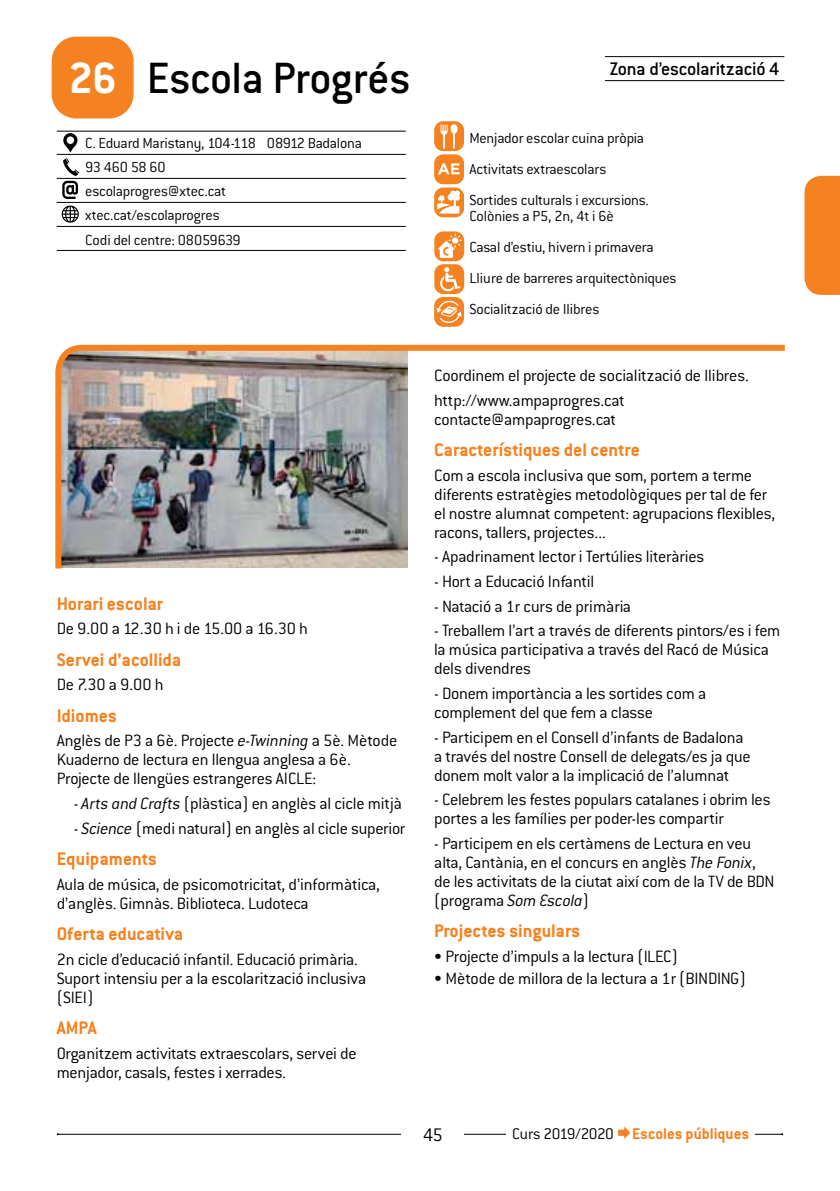
<style>
.page{position:relative;width:840px;height:1191px;background:#fff}
.page>*{position:absolute;margin:0;border:0;box-sizing:border-box;transform-origin:0 0}
.t1{font:500 48px "Conduit ITC";letter-spacing:-.01em;color:#000}
.t2{font:700 20px "Conduit ITC";color:#f58220}
.t3{font:500 20px "Conduit ITC";letter-spacing:-.01em;color:#000}
.t4{font:300 20px "Conduit ITC";color:#000}
.t5{font:300 18px/19px "Conduit ITC";letter-spacing:-.015em;color:#000}
.t6{font:700 17px "Conduit ITC";color:#f58220}
.t7{font:300 16px/31px "Conduit ITC";letter-spacing:-.01em;color:#000}
.s1{font-weight:700;color:#fff}
.s2{font-style:italic}
.s3{font-weight:300;color:#000}
</style>
<div class="page">
<div style="left:52px;top:37px;width:81px;height:81px;background:#f58220;border-radius:25px"></div>
<div style="left:804px;top:176px;width:35px;height:119px;background:#f58220"></div>
<hr style="left:57px;top:131px;width:348px;height:1px;background:#000">
<svg style="left:63px;top:133px;width:14px;height:19px"></svg>
<svg style="left:62px;top:158px;width:17px;height:41px"></svg>
<svg style="left:62px;top:206px;width:17px;height:17px"></svg>
<svg style="left:434px;top:121px;width:30px;height:96px"></svg>
<hr style="left:58px;top:1134px;width:723px;height:1px;background:#000">
<div style="left:401px;top:1126px;width:63px;height:32px;background:#fff"></div>
<div style="left:506px;top:1125px;width:248px;height:18px;background:#fff"></div>
<hr style="left:604px;top:56px;width:179px;height:1px;background:#000">
<hr style="left:604px;top:80px;width:179px;height:1px;background:#000">
<hr style="left:57px;top:154px;width:348px;height:1px;background:#000">
<hr style="left:57px;top:178px;width:348px;height:1px;background:#000">
<hr style="left:57px;top:202px;width:348px;height:1px;background:#000">
<hr style="left:57px;top:226px;width:348px;height:1px;background:#000">
<hr style="left:57px;top:250px;width:348px;height:1px;background:#000">
<svg style="left:434px;top:231px;width:30px;height:96px"></svg>
<img style="left:55px;top:344px;width:730px;height:225px">
<h1 class="t1" style="left:69px;top:51px;width:343px"><span class="s1">26</span> Escola Progrés</h1>
<p class="t7" style="left:85px;top:131px;width:278px;line-height:24px">C. Eduard Maristany, 104-118 08912 Badalona<br>93 460 58 60<br>escolaprogres@xtec.cat xtec.cat/escolaprogres<br>Codi del centre: 08059639</p>
<p class="t3" style="left:609px;top:57px;width:171px">Zona d’escolarització 4</p>
<p class="t7" style="left:469px;top:123px;width:181px">Menjador escolar cuina pròpia<br>Activitats extraescolars<br>Sortides culturals i excursions.</p>
<p class="t7" style="left:469px;top:201px;width:208px">Colònies a P5, 2n, 4t i 6è<br>Casal d’estiu, hivern i primavera<br>Lliure de barreres arquitectòniques<br>Socialització de llibres</p>
<p class="t2" style="left:57px;top:591px;width:108px">Horari escolar</p>
<p class="t5" style="left:57px;top:619px;width:252px">De 9.00 a 12.30 h i de 15.00 a 16.30 h</p>
<p class="t2" style="left:57px;top:647px;width:126px">Servei d’acollida</p>
<p class="t5" style="left:57px;top:675px;width:108px">De 7.30 a 9.00 h</p>
<p class="t2" style="left:57px;top:703px;width:62px">Idiomes</p>
<p class="t5" style="left:57px;top:731px;width:342px">Anglès de P3 a 6è. Projecte <span class="s2">e-Twinning</span> a 5è. Mètode<br>Kuaderno de lectura en llengua anglesa a 6è.<br>Projecte de llengües estrangeres AICLE:</p>
<p class="t5" style="left:74px;top:794px;width:329px">- <span class="s2">Arts and Crafts</span> (plàstica) en anglès al cicle mitjà</p>
<p class="t5" style="left:74px;top:818px;width:333px">- <span class="s2">Science</span> (medi natural) en anglès al cicle superior</p>
<p class="t2" style="left:57px;top:847px;width:102px">Equipaments</p>
<p class="t5" style="left:57px;top:874px;width:324px">Aula de música, de psicomotricitat, d’informàtica, d’anglès. Gimnàs. Biblioteca. Ludoteca</p>
<p class="t2" style="left:57px;top:922px;width:128px">Oferta educativa</p>
<p class="t5" style="left:57px;top:949px;width:311px">2n cicle d’educació infantil. Educació primària.<br>Suport intensiu per a la escolarització inclusiva (SIEI)</p>
<p class="t2" style="left:57px;top:1016px;width:41px">AMPA</p>
<p class="t5" style="left:57px;top:1043px;width:301px">Organitzem activitats extraescolars, servei de menjador, casals, festes i xerrades.</p>
<p class="t5" style="left:434px;top:363px;width:316px;line-height:24.6px">Coordinem el projecte de socialització de llibres. http://www.ampaprogres.cat</p>
<p class="t5" style="left:434px;top:409px;width:183px">contacte@ampaprogres.cat</p>
<p class="t2" style="left:434px;top:438px;width:207px">Característiques del centre</p>
<p class="t5" style="left:434px;top:465px;width:342px">Com a escola inclusiva que som, portem a terme diferents estratègies metodològiques per tal de fer el nostre alumnat competent: agrupacions flexibles, racons, tallers, projectes...</p>
<p class="t5" style="left:434px;top:547px;width:271px">- Apadrinament lector i Tertúlies literàries</p>
<p class="t5" style="left:434px;top:572px;width:162px">- Hort a Educació Infantil</p>
<p class="t5" style="left:434px;top:596px;width:198px">- Natació a 1r curs de primària</p>
<p class="t5" style="left:434px;top:621px;width:347px">- Treballem l’art a través de diferents pintors/es i fem la música participativa a través del Racó de Música dels divendres</p>
<p class="t5" style="left:434px;top:684px;width:273px">- Donem importància a les sortides com a complement del que fem a classe</p>
<p class="t5" style="left:434px;top:727px;width:318px">- Participem en el Consell d’infants de Badalona a través del nostre Consell de delegats/es ja que donem molt valor a la implicació de l’alumnat</p>
<p class="t5" style="left:434px;top:790px;width:338px">- Celebrem les festes populars catalanes i obrim les portes a les famílies per poder-les compartir</p>
<p class="t5" style="left:434px;top:834px;width:342px">- Participem en els certàmens de Lectura en veu alta, Cantània, en el concurs en anglès <span class="s2">The Fonix</span>, de les activitats de la ciutat així com de la TV de BDN (programa <span class="s2">Som Escola</span>)</p>
<p class="t2" style="left:434px;top:919px;width:148px">Projectes singulars</p>
<p class="t5" style="left:434px;top:947px;width:245px">• Projecte d’impuls a la lectura (ILEC)</p>
<p class="t5" style="left:434px;top:968px;width:313px">• Mètode de millora de la lectura a 1r (BINDING)</p>
<p class="t4" style="left:423px;top:1124px;width:21px">45</p>
<p class="t6" style="left:512px;top:1123px;width:238px"><span class="s3">Curs 2019/2020</span> Escoles públiques</p>
</div>
